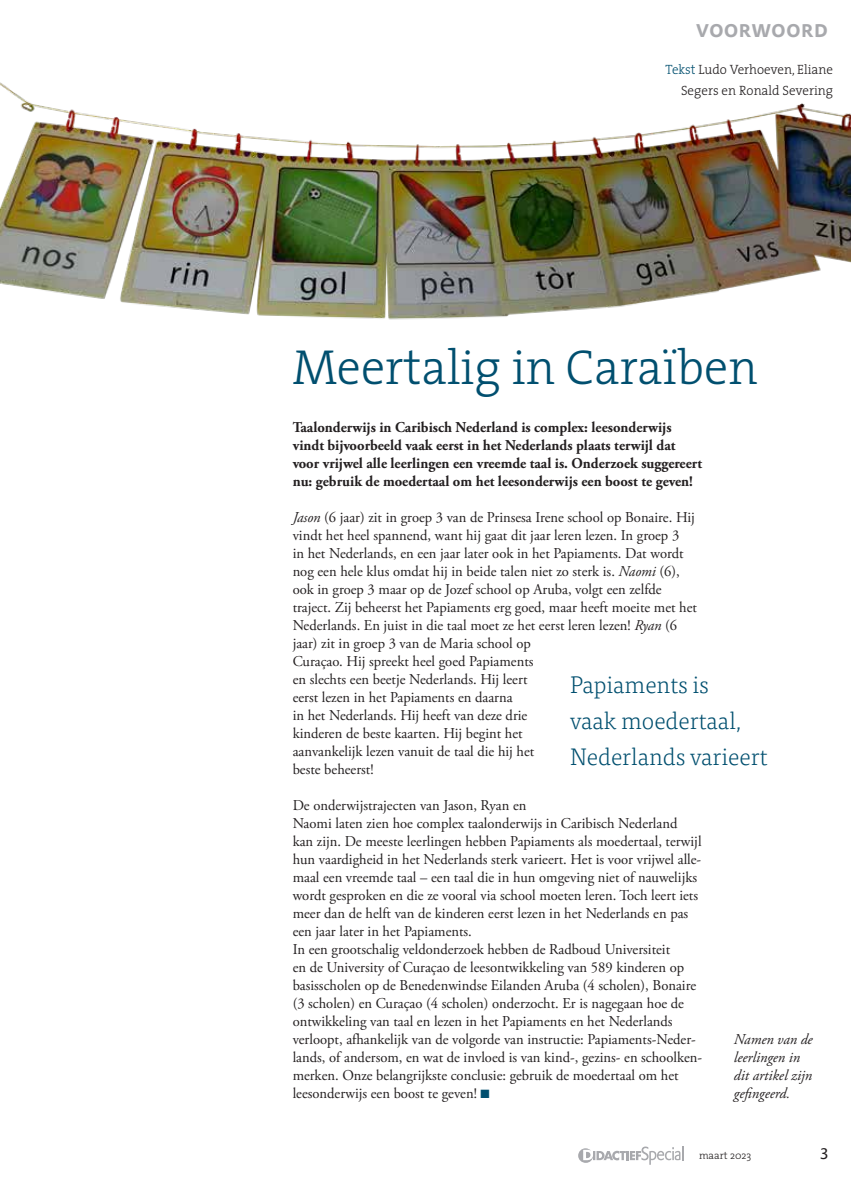
<style>
.page{position:relative;width:851px;height:1178px;background:#fff}
.page>*{position:absolute;margin:0;border:0;box-sizing:border-box;transform-origin:0 0}
.t1{font:300 49.5px "The Serif";color:#014f6f}
.t2{font:300 24px/36px "Tisa Pro";color:#014f6f}
.t3{font:18px "DTL Prokyon ST Bold";letter-spacing:.045em;color:#a8a9ad}
.t4{font:15px/18px "Adobe Garamond Pro";color:#231f20}
.t5{font:700 15px/18px "Adobe Garamond Pro";color:#231f20}
.t6{font:italic 15px/18px "Adobe Garamond Pro";color:#231f20}
.t7{font:15px "DTL Prokyon T";color:#231f20}
.t8{font:300 13.5px/21px "The Serif";color:#231f20;text-align:right}
.t9{font:300 10.5px "The Serif";color:#231f20}
.s1{color:#014f6f}
.s2{font-style:italic}
</style>
<div class="page">
<svg style="left:578px;top:1146px;width:105px;height:19px"></svg>
<img style="left:0;top:82px;width:850px;height:238px">
<p class="t3" style="left:696px;top:19px;width:133px">VOORWOORD</p>
<p class="t8" style="left:665px;top:59px;width:169px"><span class="s1">Tekst</span> Ludo Verhoeven, Eliane<br>Segers en Ronald Severing</p>
<h1 class="t1" style="left:292px;top:326px;width:466px">Meertalig in Caraïben</h1>
<p class="t5" style="left:292px;top:419px;width:411px">Taalonderwijs in Caribisch Nederland is complex: leesonderwijs vindt bijvoorbeeld vaak eerst in het Nederlands plaats terwijl dat voor vrijwel alle leerlingen een vreemde taal is. Onderzoek suggereert nu: gebruik de moedertaal om het leesonderwijs een boost te geven!</p>
<p class="t4" style="left:292px;top:509px;width:406px"><span class="s2">Jason</span> (6 jaar) zit in groep 3 van de Prinsesa Irene school op Bonaire. Hij vindt het heel spannend, want hij gaat dit jaar leren lezen. In groep 3<br>in het Nederlands, en een jaar later ook in het Papiaments. Dat wordt nog een hele klus omdat hij in beide talen niet zo sterk is. <span class="s2">Naomi</span> (6), ook in groep 3 maar op de Jozef school op Aruba, volgt een zelfde traject. Zij beheerst het Papiaments erg goed, maar heeft moeite met het Nederlands. En juist in die taal moet ze het eerst leren lezen! <span class="s2">Ryan</span> (6 jaar) zit in groep 3 van de Maria school op<br>Curaçao. Hij spreekt heel goed Papiaments<br>en slechts een beetje Nederlands. Hij leert<br>eerst lezen in het Papiaments en daarna<br>in het Nederlands. Hij heeft van deze drie<br>kinderen de beste kaarten. Hij begint het<br>aanvankelijk lezen vanuit de taal die hij het<br>beste beheerst!</p>
<p class="t4" style="left:292px;top:797px;width:411px">De onderwijstrajecten van Jason, Ryan en<br>Naomi laten zien hoe complex taalonderwijs in Caribisch Nederland<br>kan zijn. De meeste leerlingen hebben Papiaments als moedertaal, terwijl hun vaardigheid in het Nederlands sterk varieert. Het is voor vrijwel alle&shy;maal een vreemde taal – een taal die in hun omgeving niet of nauwelijks wordt gesproken en die ze vooral via school moeten leren. Toch leert iets meer dan de helft van de kinderen eerst lezen in het Nederlands en pas een jaar later in het Papiaments.<br>In een grootschalig veldonderzoek hebben de Radboud Universiteit<br>en de University of Curaçao de leesontwikkeling van 589 kinderen op basisscholen op de Benedenwindse Eilanden Aruba (4 scholen), Bonaire (3 scholen) en Curaçao (4 scholen) onderzocht. Er is nagegaan hoe de ontwikkeling van taal en lezen in het Papiaments en het Nederlands verloopt, afhankelijk van de volgorde van instructie: Papiaments-Neder&shy;lands, of andersom, en wat de invloed is van kind-, gezins- en schoolken&shy;merken. Onze belangrijkste conclusie: gebruik de moedertaal om het leesonderwijs een boost te geven! <span class="s1">■</span></p>
<h2 class="t2" style="left:570px;top:665px;width:199px">Papiaments is<br>vaak moedertaal,<br>Nederlands varieert</h2>
<p class="t6" style="left:733px;top:1031px;width:80px">Namen van de leerlingen in dit artikel zijn gefingeerd.</p>
<p class="t9" style="left:699px;top:1147px;width:54px">maart 2023</p>
<p class="t7" style="left:819px;top:1144px;width:11px">3</p>
</div>
